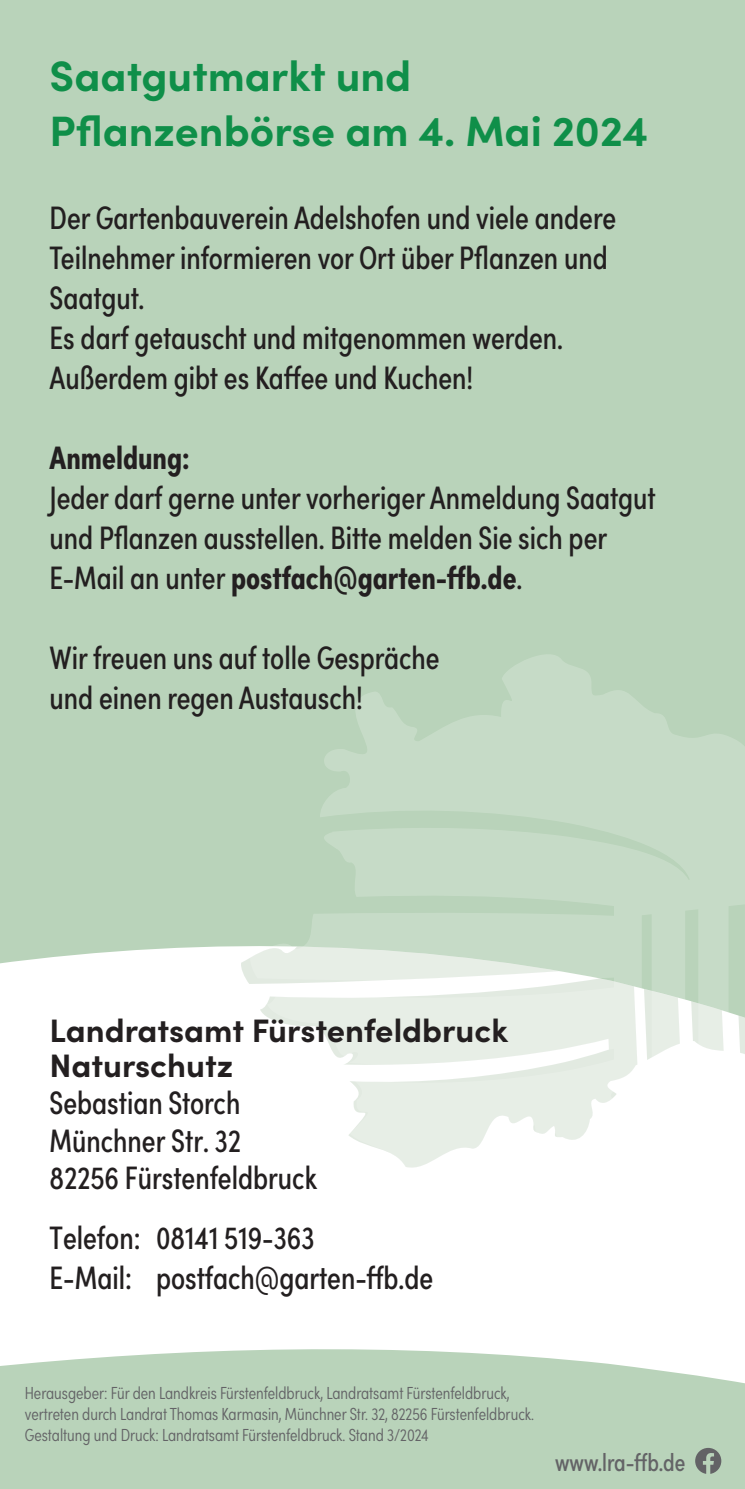
<style>
.page{position:relative;width:745px;height:1489px;background:#fff}
.page>*{position:absolute;margin:0;border:0;box-sizing:border-box;transform-origin:0 0}
.t1{font:700 42.5px/55px "Sofia Pro";color:#0f8f49}
.t2{font:32.5px/40px "Sofia Pro Condensed";color:#231f20}
.t3{font:700 32.5px "Sofia Pro";color:#231f20}
.t4{font:700 32.5px "Sofia Pro Condensed";color:#231f20}
.t5{font:25px "Sofia Pro Condensed";color:#636366}
.t6{font:300 17.5px/21px "Sofia Pro Condensed";color:#636366}
.s1{font-weight:700}
</style>
<div class="page">
<div style="left:0;top:0;width:744px;height:1488px;background:#b9d3ba"></div>
<svg style="left:0;top:936px;width:744px;height:452px"></svg>
<svg style="left:240px;top:946px;width:504px;height:226px"></svg>
<svg style="left:249px;top:651px;width:495px;height:520px"></svg>
<svg style="left:694px;top:1447px;width:26px;height:26px"></svg>
<p class="t1" style="left:50px;top:45px;width:600px">Saatgutmarkt und<br>Pflanzenbörse am 4. Mai 2024</p>
<p class="t2" style="left:50px;top:196px;width:567px">Der Gartenbauverein Adelshofen und viele andere Teilnehmer informieren vor Ort über Pflanzen und Saatgut.<br>Es darf getauscht und mitgenommen werden.<br>Außerdem gibt es Kaffee und Kuchen!</p>
<p class="t4" style="left:50px;top:433px;width:141px">Anmeldung:</p>
<p class="t2" style="left:50px;top:476px;width:607px">Jeder darf gerne unter vorheriger Anmeldung Saatgut und Pflanzen ausstellen. Bitte melden Sie sich per<br>E-Mail an unter <span class="s1">postfach@garten-ffb.de</span>.</p>
<p class="t2" style="left:50px;top:636px;width:391px">Wir freuen uns auf tolle Gespräche und einen regen Austausch!</p>
<p class="t3" style="left:50px;top:1005px;width:459px">Landratsamt Fürstenfeldbruck</p>
<p class="t3" style="left:50px;top:1040px;width:185px">Naturschutz</p>
<p class="t2" style="left:50px;top:1080px;width:192px">Sebastian Storch</p>
<p class="t2" style="left:50px;top:1118px;width:193px">Münchner Str. 32</p>
<p class="t2" style="left:50px;top:1155px;width:268px">82256 Fürstenfeldbruck</p>
<p class="t2" style="left:50px;top:1215px;width:266px">Telefon: 08141 519-363</p>
<p class="t2" style="left:50px;top:1255px;width:385px">E-Mail: postfach@garten-ffb.de</p>
<p class="t6" style="left:25px;top:1381px;width:510px">Herausgeber: Für den Landkreis Fürstenfeldbruck, Landratsamt Fürstenfeldbruck, vertreten durch Landrat Thomas Karmasin, Münchner Str. 32, 82256 Fürstenfeldbruck.<br>Gestaltung und Druck: Landratsamt Fürstenfeldbruck. Stand 3/2024</p>
<p class="t5" style="left:555px;top:1443px;width:132px">www.lra-ffb.de</p>
</div>
